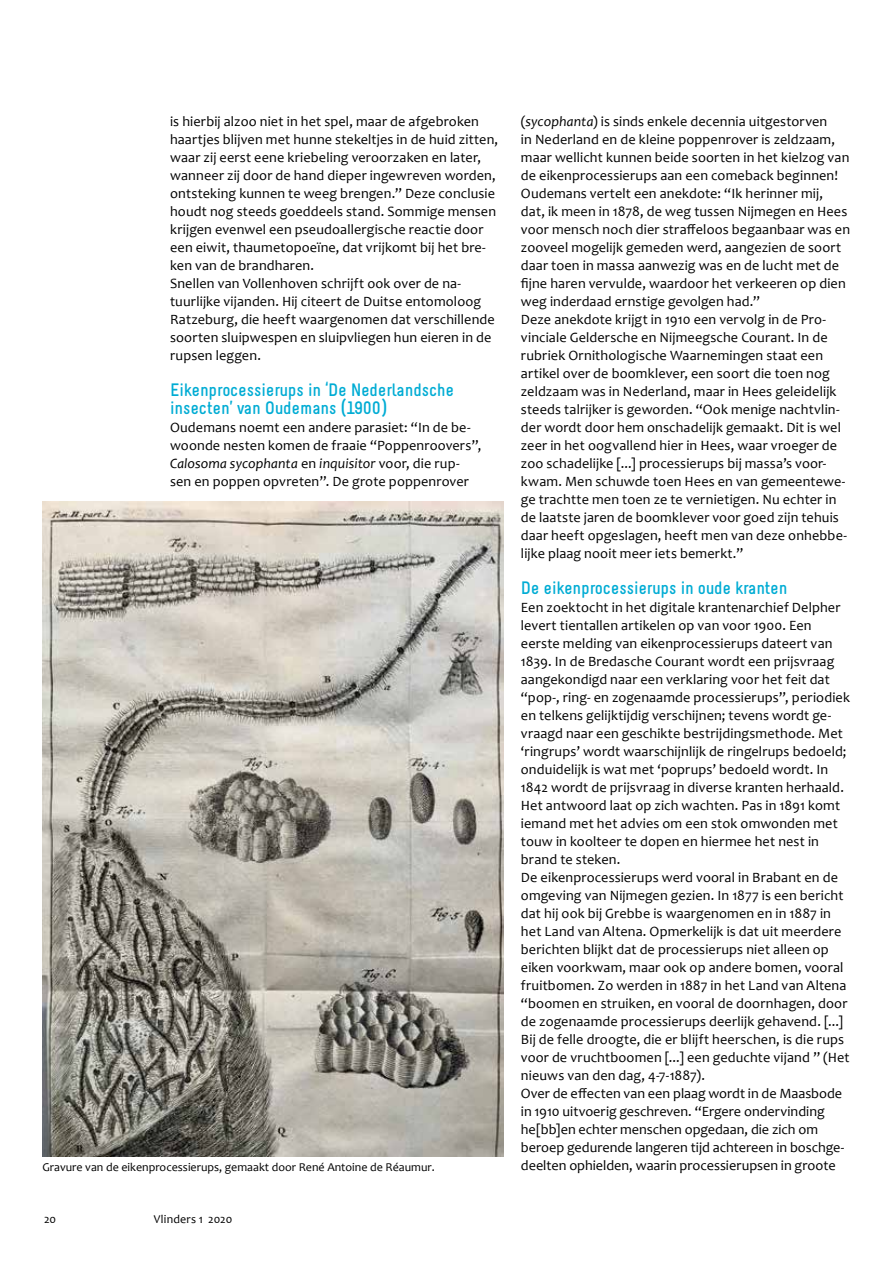
<style>
.page{position:relative;width:893px;height:1263px;background:#fff}
.page>*{position:absolute;margin:0;border:0;box-sizing:border-box;transform-origin:0 0}
.t1{font:700 18px/18px "Melbourne";color:#00acd4}
.t2{font:14.25px/18px "Candara";letter-spacing:.01em;color:#000}
.t3{font:12px "Candara";color:#000}
.s1{font-style:italic}
</style>
<div class="page">
<img style="left:43px;top:501px;width:460px;height:655px">
<p class="t2" style="left:170px;top:112px;width:330px">is hierbij alzoo niet in het spel, maar de afgebroken haartjes blijven met hunne stekeltjes in de huid zitten, waar zij eerst eene kriebeling veroorzaken en later, wanneer zij door de hand dieper ingewreven worden, ontsteking kunnen te weeg brengen.” Deze conclusie houdt nog steeds goeddeels stand. Sommige mensen krijgen evenwel een pseudoallergische reactie door een eiwit, thaumetopoeïne, dat vrijkomt bij het bre&shy;ken van de brandharen.<br>Snellen van Vollenhoven schrijft ook over de na&shy;tuurlijke vijanden. Hij citeert de Duitse entomoloog Ratzeburg, die heeft waargenomen dat verschillende soorten sluipwespen en sluipvliegen hun eieren in de rupsen leggen.</p>
<p class="t1" style="left:170px;top:381px;width:286px">Eikenprocessierups in ‘De Nederlandsche insecten’ van Oudemans (1900)</p>
<p class="t2" style="left:170px;top:418px;width:313px">Oudemans noemt een andere parasiet: “In de be&shy;woonde nesten komen de fraaie “Poppenroovers”, <span class="s1">Calosoma sycophanta</span> en <span class="s1">inquisitor</span> voor, die rup&shy;sen en poppen opvreten”. De grote poppenrover</p>
<p class="t3" style="left:43px;top:1160px;width:394px">Gravure van de eikenprocessierups, gemaakt door René Antoine de Réaumur.</p>
<p class="t3" style="left:44px;top:1211px;width:14px">20</p>
<p class="t3" style="left:154px;top:1211px;width:80px">Vlinders 1 2020</p>
<p class="t2" style="left:521px;top:112px;width:331px">(<span class="s1">sycophanta</span>) is sinds enkele decennia uitgestorven<br>in Nederland en de kleine poppenrover is zeldzaam, maar wellicht kunnen beide soorten in het kielzog van de eikenprocessierups aan een comeback beginnen!<br>Oudemans vertelt een anekdote: “Ik herinner mij, dat, ik meen in 1878, de weg tussen Nijmegen en Hees voor mensch noch dier straffeloos begaanbaar was en zooveel mogelijk gemeden werd, aangezien de soort daar toen in massa aanwezig was en de lucht met de fijne haren vervulde, waardoor het verkeeren op dien weg inderdaad ernstige gevolgen had.”<br>Deze anekdote krijgt in 1910 een vervolg in de Pro&shy;vinciale Geldersche en Nijmeegsche Courant. In de rubriek Ornithologische Waarnemingen staat een artikel over de boomklever, een soort die toen nog zeldzaam was in Nederland, maar in Hees geleidelijk steeds talrijker is geworden. “Ook menige nachtvlin&shy;der wordt door hem onschadelijk gemaakt. Dit is wel zeer in het oogvallend hier in Hees, waar vroeger de zoo schadelijke [...] processierups bij massa’s voor&shy;kwam. Men schuwde toen Hees en van gemeentewe&shy;ge trachtte men toen ze te vernietigen. Nu echter in de laatste jaren de boomklever voor goed zijn tehuis daar heeft opgeslagen, heeft men van deze onhebbe&shy;lijke plaag nooit meer iets bemerkt.”</p>
<p class="t1" style="left:521px;top:579px;width:268px">De eikenprocessierups in oude kranten</p>
<p class="t2" style="left:521px;top:598px;width:331px">Een zoektocht in het digitale krantenarchief Delpher levert tientallen artikelen op van voor 1900. Een eerste melding van eikenprocessierups dateert van 1839. In de Bredasche Courant wordt een prijsvraag aangekondigd naar een verklaring voor het feit dat “pop-, ring- en zogenaamde processierups”, periodiek en telkens gelijktijdig verschijnen; tevens wordt ge&shy;vraagd naar een geschikte bestrijdingsmethode. Met ‘ringrups’ wordt waarschijnlijk de ringelrups bedoeld; onduidelijk is wat met ‘poprups’ bedoeld wordt. In 1842 wordt de prijsvraag in diverse kranten herhaald.<br>Het antwoord laat op zich wachten. Pas in 1891 komt iemand met het advies om een stok omwonden met touw in koolteer te dopen en hiermee het nest in brand te steken.<br>De eikenprocessierups werd vooral in Brabant en de omgeving van Nijmegen gezien. In 1877 is een bericht dat hij ook bij Grebbe is waargenomen en in 1887 in het Land van Altena. Opmerkelijk is dat uit meerdere berichten blijkt dat de processierups niet alleen op eiken voorkwam, maar ook op andere bomen, vooral fruitbomen. Zo werden in 1887 in het Land van Altena “boomen en struiken, en vooral de doornhagen, door de zogenaamde processierups deerlijk gehavend. [...] Bij de felle droogte, die er blijft heerschen, is die rups voor de vruchtboomen [...] een geduchte vijand ” (Het nieuws van den dag, 4-7-1887).<br>Over de effecten van een plaag wordt in de Maasbode in 1910 uitvoerig geschreven. “Ergere ondervinding he[bb]en echter menschen opgedaan, die zich om beroep gedurende langeren tijd achtereen in boschge&shy;deelten ophielden, waarin processierupsen in groote</p>
</div>
